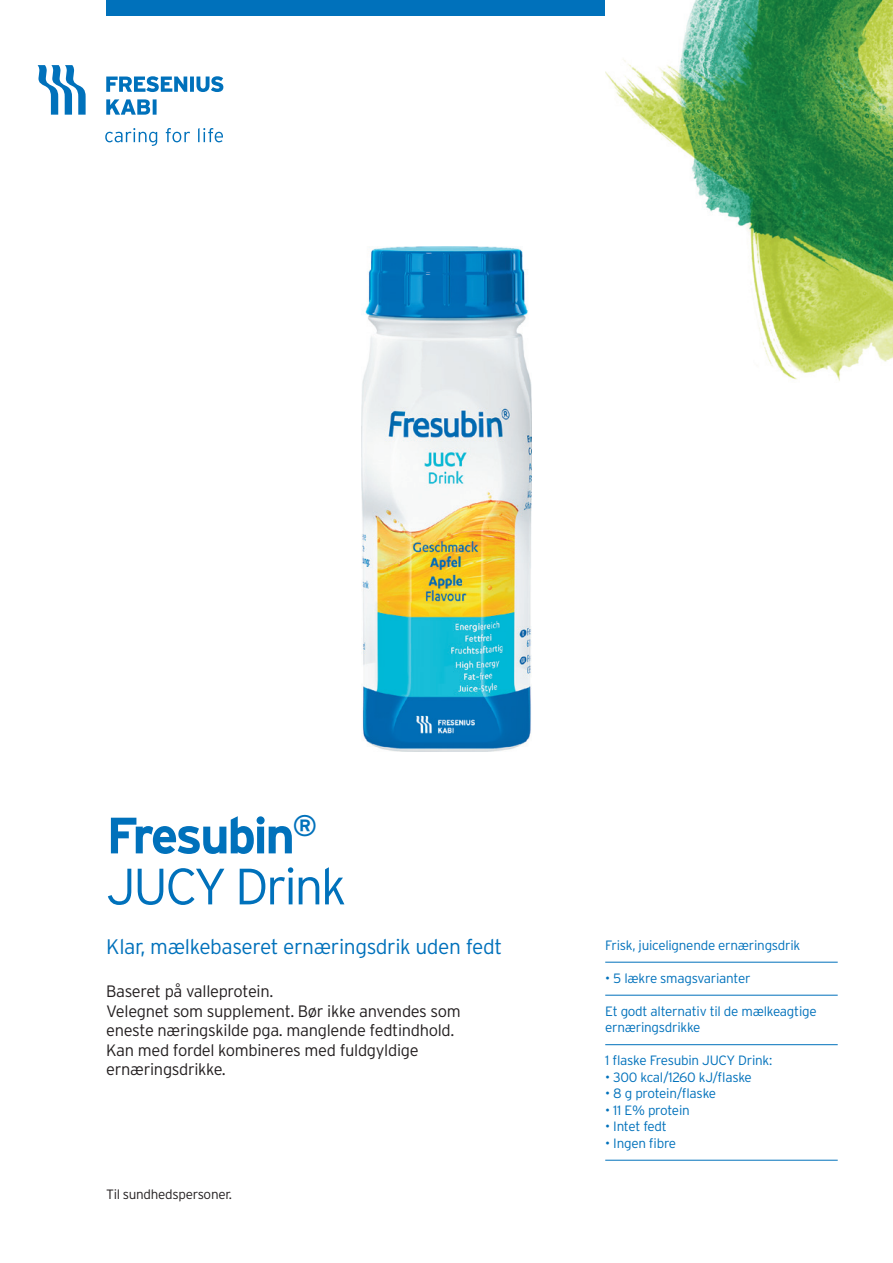
<style>
.page{position:relative;width:893px;height:1263px;background:#fff}
.page>*{position:absolute;margin:0;border:0;box-sizing:border-box;transform-origin:0 0}
.t1{font:300 51px/51px "Interstate";letter-spacing:-.05em;color:#0071bb}
.t2{font:300 21px "Interstate";letter-spacing:-.02em;color:#0071bb}
.t3{font:300 16.5px/19.5px "Interstate";letter-spacing:-.02em;color:#231f20}
.t4{font:300 13.5px/16.5px "Interstate";letter-spacing:-.02em;color:#0071bb}
.t5{font:300 13.5px "Interstate";letter-spacing:-.02em;color:#231f20}
.s1{font-weight:700}
</style>
<div class="page">
<div style="left:106px;top:0;width:499px;height:15px;background:#0071bb"></div>
<img style="left:605px;top:0;width:288px;height:381px">
<svg style="left:38px;top:65px;width:48px;height:50px"></svg>
<svg style="left:106px;top:99px;width:51px;height:16px"></svg>
<svg style="left:106px;top:76px;width:117px;height:16px"></svg>
<svg style="left:105px;top:128px;width:118px;height:18px"></svg>
<hr style="left:605px;top:962px;width:233px;height:1px;background:#0071bb">
<hr style="left:605px;top:995px;width:233px;height:1px;background:#0071bb">
<hr style="left:605px;top:1044px;width:233px;height:1px;background:#0071bb">
<hr style="left:605px;top:1160px;width:233px;height:1px;background:#0071bb">
<img style="left:362px;top:247px;width:169px;height:504px">
<h1 class="t1" style="left:106px;top:809px;width:242px"><span class="s1">Fresubin</span><sup>®<br></sup>JUCY Drink</h1>
<h2 class="t2" style="left:106px;top:935px;width:397px">Klar, mælkebaseret ernæringsdrik uden fedt</h2>
<p class="t3" style="left:106px;top:982px;width:356px">Baseret på valleprotein.<br>Velegnet som supplement. Bør ikke anvendes som eneste næringskilde pga. manglende fedtindhold.<br>Kan med fordel kombineres med fuldgyldige ernæringsdrikke.</p>
<p class="t5" style="left:106px;top:1187px;width:127px">Til sundhedspersoner.</p>
<p class="t4" style="left:605px;top:937px;width:197px">Frisk, juicelignende ernæringsdrik</p>
<p class="t4" style="left:605px;top:970px;width:147px">• 5 lækre smagsvarianter</p>
<p class="t4" style="left:605px;top:1003px;width:213px">Et godt alternativ til de mælkeagtige ernæringsdrikke</p>
<p class="t4" style="left:605px;top:1052px;width:169px">1 flaske Fresubin JUCY Drink:</p>
<p class="t4" style="left:605px;top:1069px;width:148px">• 300 kcal/1260 kJ/flaske</p>
<p class="t4" style="left:605px;top:1085px;width:112px">• 8 g protein/flaske</p>
<p class="t4" style="left:605px;top:1102px;width:86px">• 11 E% protein</p>
<p class="t4" style="left:605px;top:1118px;width:63px">• Intet fedt</p>
<p class="t4" style="left:605px;top:1135px;width:72px">• Ingen fibre</p>
</div>
